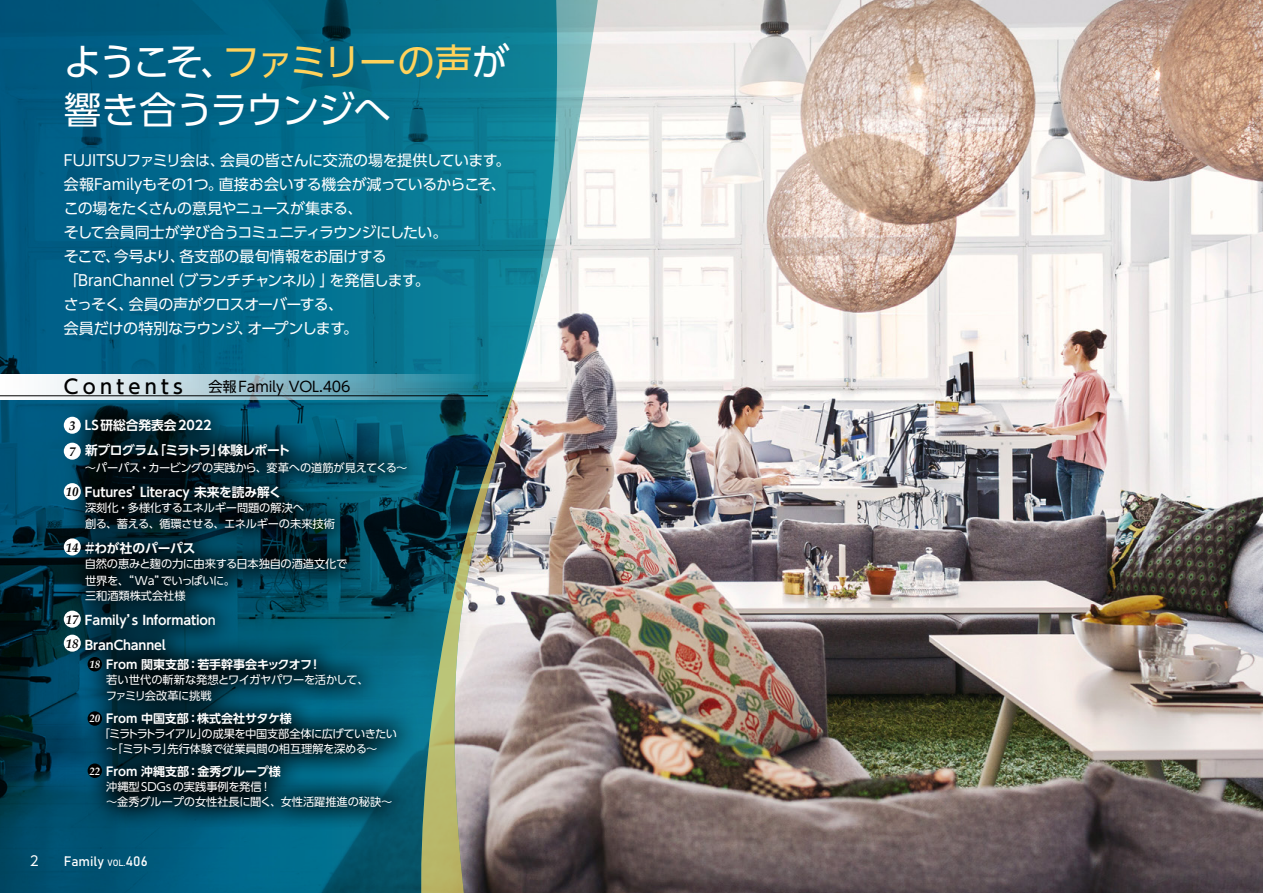
<style>
.page{position:relative;width:1263px;height:893px;background:#fff}
.page>*{position:absolute;margin:0;border:0;box-sizing:border-box;transform-origin:0 0}
.t1{font:37.5px/48px "UD Shin Go Pro";letter-spacing:-.05em;color:#fff}
.t2{font:500 19.5px "UD Shin Go Pro";letter-spacing:.22em;color:#000}
.t3{font:15px/24px "UD Shin Go Pro";letter-spacing:-.035em;color:#fff}
.t4{font:14.25px "UD Shin Go Pro";letter-spacing:-.01em;color:#000}
.t5{font:13.5px "Bahnschrift";color:#fff}
.t6{font:13.5px "UD Shin Go Pro";color:#fff}
.t7{font:700 12.75px/25px "UD Shin Go Pro De";letter-spacing:-.01em;color:#fff}
.t8{font:italic 700 12.75px/26px "Palatino Linotype";color:#000}
.t9{font:700 12px "UD Shin Go Pro De";letter-spacing:-.01em;color:#fff}
.t10{font:11.25px/16.5px "UD Shin Go Pro";letter-spacing:-.015em;color:#fff}
.t11{font:italic 700 10.8px "Palatino Linotype";color:#fff}
.s1{color:#ffd25b}
.s2{font-family:"UD Shin Go Pro";font-weight:500}
.s3{font-size:9px}
</style>
<div class="page">
<img style="left:600px;top:0;width:663px;height:893px">
<svg style="left:0;top:0;width:600px;height:893px;background:#226f87"></svg>
<img style="left:415px;top:374px;width:104px;height:519px">
<svg style="left:62px;top:400px;width:366px;height:430px;background:#01394a"></svg>
<div style="left:64px;top:417px;width:17px;height:17px;background:#fff;border-radius:50%"></div>
<div style="left:64px;top:443px;width:17px;height:17px;background:#fff;border-radius:50%"></div>
<div style="left:64px;top:483px;width:17px;height:17px;background:#fff;border-radius:50%"></div>
<div style="left:64px;top:538px;width:17px;height:17px;background:#fff;border-radius:50%"></div>
<div style="left:64px;top:611px;width:17px;height:17px;background:#fff;border-radius:50%"></div>
<div style="left:64px;top:635px;width:17px;height:17px;background:#fff;border-radius:50%"></div>
<div style="left:88px;top:657px;width:14px;height:14px;background:#000;border-radius:50%"></div>
<div style="left:88px;top:711px;width:14px;height:15px;background:#000;border-radius:50%"></div>
<div style="left:88px;top:763px;width:14px;height:15px;background:#000;border-radius:50%"></div>
<svg style="left:0;top:374px;width:481px;height:26px;background:#98c0cc"></svg>
<hr style="left:0;top:395px;width:488px;height:1px;background:#000">
<h1 class="t1" style="left:64px;top:36px;width:447px">ようこそ、<span class="s1">ファミリーの声</span>が響き合うラウンジへ</h1>
<p class="t3" style="left:64px;top:148px;width:448px">FUJITSUファミリ会は、会員の皆さんに交流の場を提供しています。会報Familyもその1つ。直接お会いする機会が減っているからこそ、この場をたくさんの意見やニュースが集まる、<br>そして会員同士が学び合うコミュニティラウンジにしたい。<br>そこで、今号より、各支部の最旬情報をお届けする<br>「BranChannel（ブランチチャンネル）」を発信します。<br>さっそく、会員の声がクロスオーバーする、<br>会員だけの特別なラウンジ、オープンします。</p>
<h2 class="t2" style="left:64px;top:370px;width:121px">Contents</h2>
<p class="t4" style="left:208px;top:375px;width:144px">会報Family VOL.406</p>
<p class="t7" style="left:85px;top:412px;width:207px">LS研総合発表会2022<br>新プログラム「ミラトラ」体験レポート</p>
<p class="t10" style="left:85px;top:459px;width:324px">～パーパス・カービングの実践から、変革への道筋が見えてくる～</p>
<p class="t7" style="left:85px;top:479px;width:198px">Futures’Literacy 未来を読み解く</p>
<p class="t10" style="left:85px;top:499px;width:251px">深刻化・多様化するエネルギー問題の解決へ<br>創る、蓄える、循環させる、エネルギーの未来技術</p>
<p class="t7" style="left:83px;top:535px;width:114px">＃わが社のパーパス</p>
<p class="t10" style="left:85px;top:555px;width:264px">自然の恵みと麹の力に由来する日本独自の酒造文化で世界を、“Wa”でいっぱいに。</p>
<p class="t10" style="left:85px;top:587px;width:102px">三和酒類株式会社様</p>
<p class="t7" style="left:85px;top:607px;width:132px">Family’s Informatio<span class="s2">n<br></span>BranChannel</p>
<p class="t9" style="left:106px;top:654px;width:216px">From 関東支部：若手幹事会キックオフ！</p>
<p class="t10" style="left:106px;top:671px;width:264px">若い世代の斬新な発想とワイガヤパワーを活かして、ファミリ会改革に挑戦</p>
<p class="t9" style="left:106px;top:709px;width:187px">From 中国支部：株式会社サタケ様</p>
<p class="t10" style="left:106px;top:726px;width:293px;line-height:15px;text-indent:-7px">「ミラトラトライアル」の成果を中国支部全体に広げていきたい～「ミラトラ」先行体験で従業員間の相互理解を深める～</p>
<p class="t9" style="left:106px;top:762px;width:176px">From 沖縄支部：金秀グループ様</p>
<p class="t10" style="left:106px;top:779px;width:288px;line-height:15px">沖縄型SDGsの実践事例を発信!<br>～金秀グループの女性社長に聞く、女性活躍推進の秘訣～</p>
<p class="t8" style="left:69px;top:412px;width:8px">3<br>7</p>
<p class="t8" style="left:66px;top:478px;width:14px">10</p>
<p class="t8" style="left:66px;top:534px;width:14px">14</p>
<p class="t8" style="left:66px;top:607px;width:14px;line-height:24px">17<br>18</p>
<p class="t11" style="left:89px;top:657px;width:12px">18</p>
<p class="t11" style="left:89px;top:711px;width:12px">20</p>
<p class="t11" style="left:89px;top:763px;width:12px">22</p>
<p class="t6" style="left:30px;top:850px;width:10px">2</p>
<p class="t5" style="left:64px;top:850px;width:85px">Family <span class="s3">VOL.</span>406</p>
</div>
